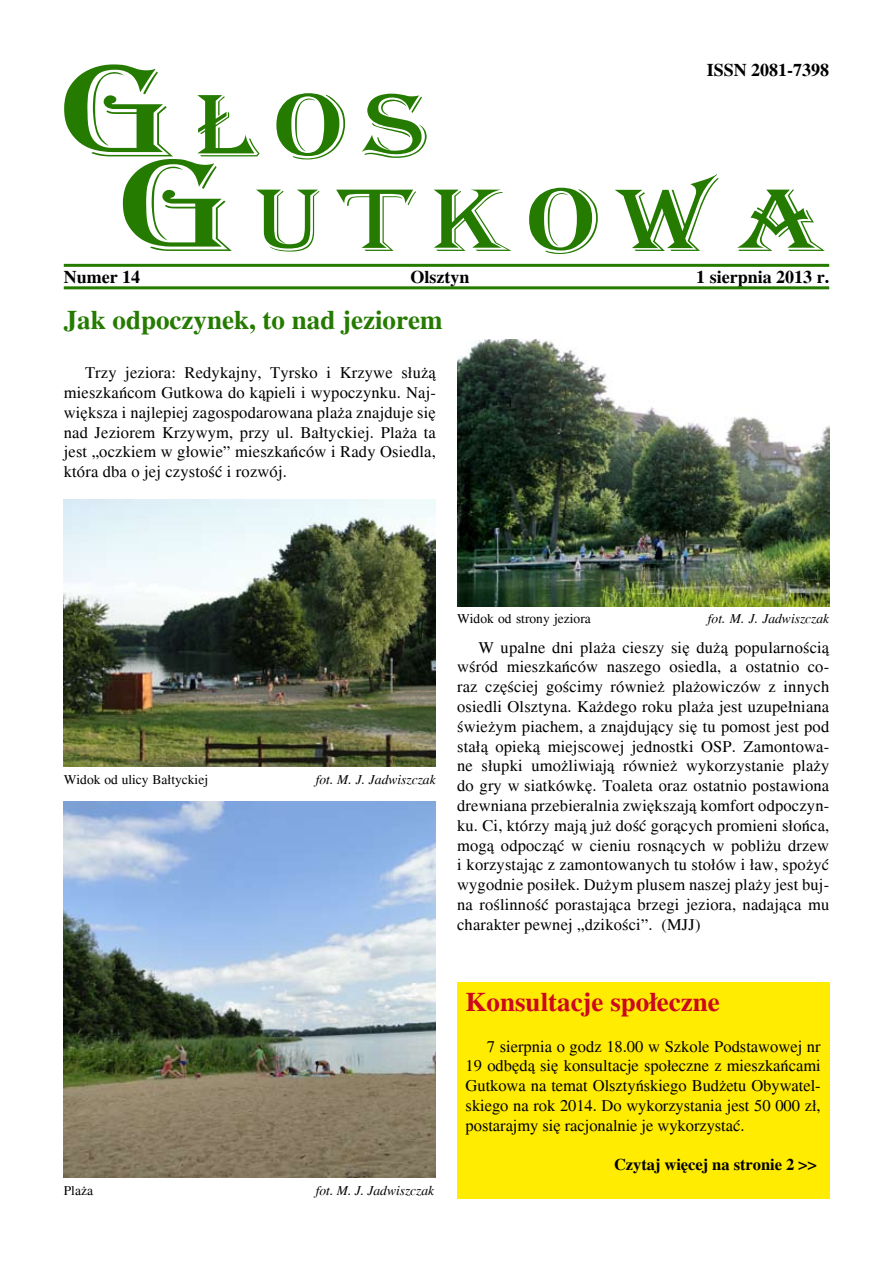
<style>
.page{position:relative;width:893px;height:1263px;background:#fff}
.page>*{position:absolute;margin:0;border:0;box-sizing:border-box;transform-origin:0 0}
.t1{font:105px/94.5px "Algiers";letter-spacing:.1em;color:#257b00;scale:1.26 1}
.t2{font:700 27px "Times";color:#257b00}
.t3{font:700 27px "Times";color:#cc071e}
.t4{font:700 18px "Times";color:#000}
.t5{font:16.5px/19.8px "Times";letter-spacing:.01em;color:#000;text-align:justify}
.t6{font:700 16.5px "Times";letter-spacing:-.005em;color:#000}
.t7{font:italic 13.5px "Times";color:#000}
.t8{font:13.5px "Times";color:#000}
.s1{font-size:150px}
</style>
<div class="page">
<hr style="left:64px;top:264px;width:765px;height:3px;background:#257b00">
<hr style="left:64px;top:286px;width:765px;height:3px;background:#257b00">
<div style="left:457px;top:982px;width:372px;height:217px;background:#ffec00"></div>
<img style="left:64px;top:801px;width:372px;height:376px">
<img style="left:457px;top:339px;width:372px;height:267px">
<img style="left:64px;top:500px;width:372px;height:266px">
<p class="t4" style="left:707px;top:59px;width:124px">ISSN 2081-7398</p>
<h1 class="t1" style="left:123px;top:81px;width:562px;text-indent:-59px"><span class="s1">G</span>ŁOS<br><span class="s1">G</span>UTKOWA</h1>
<p class="t4" style="left:64px;top:266px;width:78px">Numer 14</p>
<p class="t4" style="left:411px;top:266px;width:61px">Olsztyn</p>
<p class="t4" style="left:696px;top:266px;width:135px">1 sierpnia 2013 r.</p>
<h2 class="t2" style="left:64px;top:304px;width:380px">Jak odpoczynek, to nad jeziorem</h2>
<p class="t5" style="left:64px;top:363px;width:374px;text-indent:21px">Trzy jeziora: Redykajny, Tyrsko i Krzywe służą mieszkańcom Gutkowa do kąpieli i wypoczynku. Naj&shy;większa i najlepiej zagospodarowana plaża znajduje się nad Jeziorem Krzywym, przy ul. Bałtyckiej. Plaża ta jest „oczkiem w głowie” mieszkańców i Rady Osiedla, która dba o jej czystość i rozwój.</p>
<p class="t8" style="left:64px;top:772px;width:146px">Widok od ulicy Bałtyckiej</p>
<p class="t7" style="left:316px;top:772px;width:121px">fot. M. J. Jadwiszczak</p>
<p class="t8" style="left:457px;top:611px;width:135px">Widok od strony jeziora</p>
<p class="t7" style="left:708px;top:611px;width:123px">fot. M. J. Jadwiszczak</p>
<p class="t5" style="left:457px;top:637px;width:374px;text-indent:21px">W upalne dni plaża cieszy się dużą popularnością wśród mieszkańców naszego osiedla, a ostatnio co&shy;raz częściej gościmy również plażowiczów z innych osiedli Olsztyna. Każdego roku plaża jest uzupełniana świeżym piachem, a znajdujący się tu pomost jest pod stałą opieką miejscowej jednostki OSP. Zamontowa&shy;ne słupki umożliwiają również wykorzystanie plaży do gry w siatkówkę. Toaleta oraz ostatnio postawiona drewniana przebieralnia zwiększają komfort odpoczyn&shy;ku. Ci, którzy mają już dość gorących promieni słońca, mogą odpocząć w cieniu rosnących w pobliżu drzew i korzystając z zamontowanych tu stołów i ław, spożyć wygodnie posiłek. Dużym plusem naszej plaży jest buj&shy;na roślinność porastająca brzegi jeziora, nadająca mu charakter pewnej „dzikości”. (MJJ)</p>
<p class="t8" style="left:64px;top:1182px;width:31px">Plaża</p>
<p class="t7" style="left:316px;top:1183px;width:120px">fot. M. J. Jadwiszczak</p>
<h2 class="t3" style="left:466px;top:986px;width:256px">Konsultacje społeczne</h2>
<p class="t5" style="left:466px;top:1036px;width:357px;text-indent:21px">7 sierpnia o godz 18.00 w Szkole Podstawowej nr 19 odbędą się konsultacje społeczne z mieszkańcami Gutkowa na temat Olsztyńskiego Budżetu Obywatel&shy;skiego na rok 2014. Do wykorzystania jest 50 000 zł, postarajmy się racjonalnie je wykorzystać.</p>
<p class="t6" style="left:614px;top:1155px;width:204px">Czytaj więcej na stronie 2 &gt;&gt;</p>
</div>
